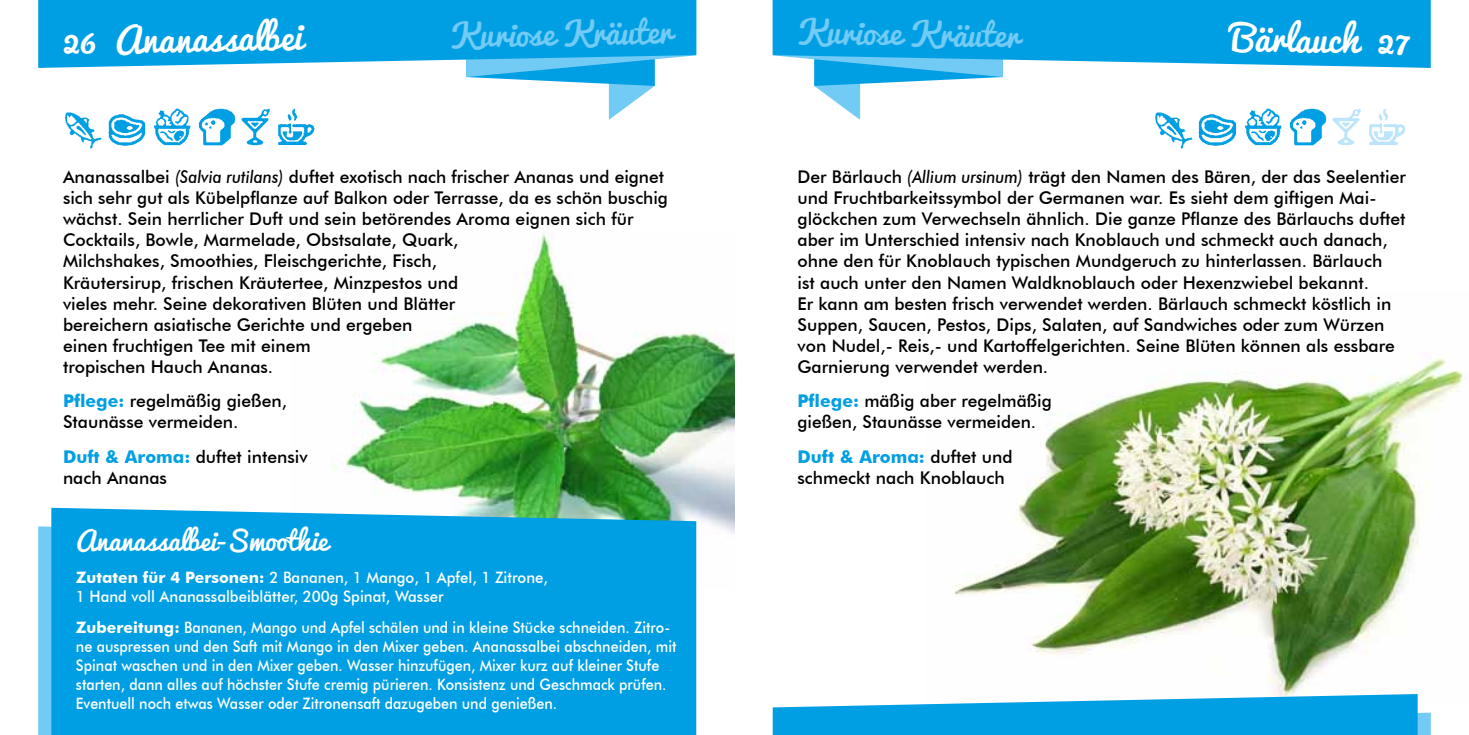
<style>
.page{position:relative;width:1469px;height:735px;background:#fff}
.page>*{position:absolute;margin:0;border:0;box-sizing:border-box;transform-origin:0 0}
.t1{font:35px "Pacifico";color:#fff}
.t2{font:31.5px "Pacifico";color:#71cbf4}
.t3{font:26.25px "Pacifico";color:#fff}
.t4{font:500 17.5px/21px "Futura BT";color:#000}
.t5{font:500 15.75px/18.9px "Futura BT";color:#fff;scale:.91 1}
.t6{font:500 15.75px/18.9px "Futura BT";color:#fff;scale:.95 1}
.s1{font-style:italic}
.s2{font-weight:700;color:#009fe3}
.s3{font-weight:700}
</style>
<div class="page">
<img style="left:331px;top:234px;width:403px;height:354px">
<img style="left:955px;top:352px;width:508px;height:341px">
<svg style="left:466px;top:68px;width:189px;height:52px"></svg>
<svg style="left:38px;top:0;width:658px;height:68px;background:#10a5e5"></svg>
<img style="left:241px;top:108px;width:29px;height:38px">
<img style="left:198px;top:108px;width:38px;height:38px">
<img style="left:65px;top:112px;width:37px;height:37px">
<img style="left:108px;top:114px;width:38px;height:32px">
<img style="left:154px;top:108px;width:37px;height:38px">
<img style="left:278px;top:108px;width:37px;height:37px">
<svg style="left:38px;top:526px;width:13px;height:208px;background:#73cbf4"></svg>
<div style="left:51px;top:507px;width:645px;height:227px;background:#009fe3"></div>
<svg style="left:772px;top:693px;width:658px;height:41px"></svg>
<svg style="left:814px;top:68px;width:188px;height:52px"></svg>
<svg style="left:772px;top:0;width:658px;height:68px;background:#11a5e5"></svg>
<img style="left:1332px;top:109px;width:29px;height:37px">
<img style="left:1289px;top:108px;width:37px;height:38px">
<img style="left:1155px;top:112px;width:38px;height:37px">
<img style="left:1198px;top:114px;width:39px;height:32px">
<img style="left:1245px;top:108px;width:37px;height:38px">
<img style="left:1369px;top:108px;width:37px;height:37px">
<h1 class="t1" style="left:63px;top:10px;width:240px;rotate:-1deg">26 Ananassalbei</h1>
<h2 class="t2" style="left:449px;top:8px;width:224px;rotate:-1deg">Kuriose Kräuter</h2>
<p class="t4" style="left:63px;top:166px;width:606px">Ananassalbei <span class="s1">(Salvia rutilans)</span> duftet exotisch nach frischer Ananas und eignet sich sehr gut als Kübelpflanze auf Balkon oder Terrasse, da es schön buschig wächst. Sein herrlicher Duft und sein betörendes Aroma eignen sich für Cocktails, Bowle, Marmelade, Obstsalate, Quark,<br>Milchshakes, Smoothies, Fleischgerichte, Fisch,<br>Kräutersirup, frischen Kräutertee, Minzpestos und<br>vieles mehr. Seine dekorativen Blüten und Blätter<br>bereichern asiatische Gerichte und ergeben<br>einen fruchtigen Tee mit einem<br>tropischen Hauch Ananas.</p>
<p class="t4" style="left:63px;top:390px;width:225px"><span class="s2">Pflege:</span> regelmäßig gießen,<br>Staunässe vermeiden.</p>
<p class="t4" style="left:63px;top:446px;width:246px"><span class="s2">Duft &amp; Aroma:</span> duftet intensiv nach Ananas</p>
<h3 class="t3" style="left:76px;top:517px;width:253px">Ananassalbei-Smoothie</h3>
<p class="t6" style="left:76px;top:567px;width:498px"><span class="s3">Zutaten für 4 Personen:</span> 2 Bananen, 1 Mango, 1 Apfel, 1 Zitrone,<br>1 Hand voll Ananassalbeiblätter, 200g Spinat, Wasser</p>
<p class="t5" style="left:76px;top:617px;width:661px"><span class="s3">Zubereitung:</span> Bananen, Mango und Apfel schälen und in kleine Stücke schneiden. Zitro&shy;ne auspressen und den Saft mit Mango in den Mixer geben. Ananassalbei abschneiden, mit Spinat waschen und in den Mixer geben. Wasser hinzufügen, Mixer kurz auf kleiner Stufe starten, dann alles auf höchster Stufe cremig pürieren. Konsistenz und Geschmack prüfen.<br>Eventuell noch etwas Wasser oder Zitronensaft dazugeben und genießen.</p>
<h2 class="t2" style="left:797px;top:4px;width:224px;rotate:1deg">Kuriose Kräuter</h2>
<h1 class="t1" style="left:1231px;top:7px;width:176px;rotate:1deg">Bärlauch 27</h1>
<p class="t4" style="left:797px;top:166px;width:610px">Der Bärlauch <span class="s1">(Allium ursinum)</span> trägt den Namen des Bären, der das Seelentier und Fruchtbarkeitssymbol der Germanen war. Es sieht dem giftigen Mai&shy;glöckchen zum Verwechseln ähnlich. Die ganze Pflanze des Bärlauchs duftet aber im Unterschied intensiv nach Knoblauch und schmeckt auch danach, ohne den für Knoblauch typischen Mundgeruch zu hinterlassen. Bärlauch<br>ist auch unter den Namen Waldknoblauch oder Hexenzwiebel bekannt.<br>Er kann am besten frisch verwendet werden. Bärlauch schmeckt köstlich in Suppen, Saucen, Pestos, Dips, Salaten, auf Sandwiches oder zum Würzen von Nudel,- Reis,- und Kartoffelgerichten. Seine Blüten können als essbare Garnierung verwendet werden.</p>
<p class="t4" style="left:797px;top:390px;width:256px"><span class="s2">Pflege:</span> mäßig aber regelmäßig gießen, Staunässe vermeiden.</p>
<p class="t4" style="left:797px;top:446px;width:217px"><span class="s2">Duft &amp; Aroma:</span> duftet und schmeckt nach Knoblauch</p>
</div>
